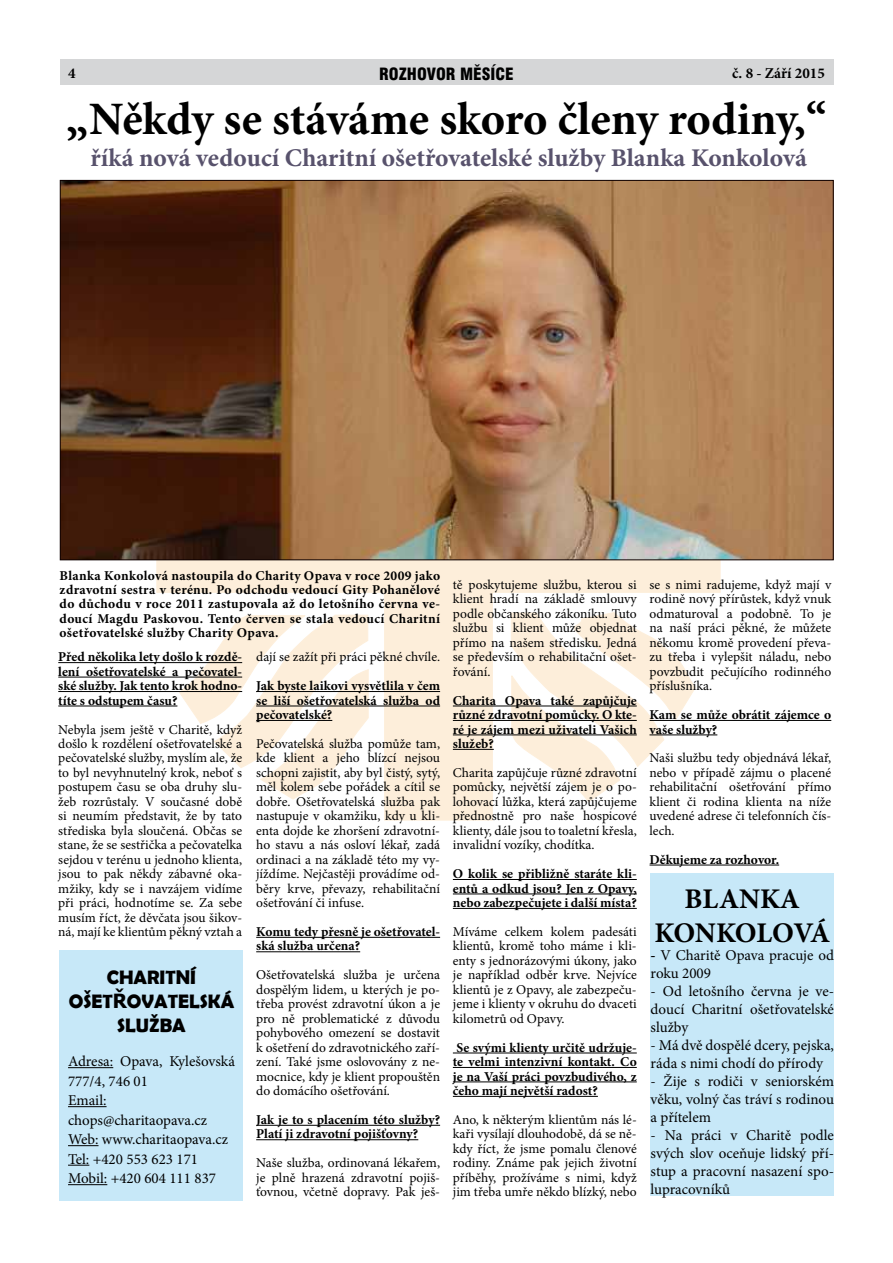
<style>
.page{position:relative;width:893px;height:1263px;background:#fff}
.page>*{position:absolute;margin:0;border:0;box-sizing:border-box;transform-origin:0 0}
.t1{font:700 46.5px "Minion Pro";color:#000}
.t2{font:700 28.5px/34.2px "Minion Pro";color:#000;text-align:center}
.t3{font:700 25.5px "Minion Pro";color:#58526c}
.t4{font:700 19.5px/24px "Berlin Sans FB Demi";color:#000;text-align:center}
.t5{font:900 condensed 16.5px "Swiss 721 BTCE";color:#000}
.t6{font:15px/18px "Minion Pro";color:#000}
.t7{font:700 15px "Minion Pro";color:#000}
.t8{font:13.5px/14.4px "Minion Pro";color:#000;text-align:justify}
.t9{font:700 13.5px/14.4px "Minion Pro";color:#000;text-align:justify}
.s1{font-family:"Tahoma"}
.s2{font-weight:700}
</style>
<div class="page">
<svg style="left:157px;top:560px;width:563px;height:260px"></svg>
<div style="left:60px;top:60px;width:773px;height:25px;background:#d5d6d7"></div>
<hr style="left:58px;top:662px;width:184px;height:1px;background:#000">
<hr style="left:58px;top:677px;width:184px;height:1px;background:#000">
<hr style="left:58px;top:691px;width:184px;height:1px;background:#000">
<hr style="left:58px;top:706px;width:119px;height:1px;background:#000">
<hr style="left:256px;top:691px;width:184px;height:1px;background:#000">
<hr style="left:256px;top:706px;width:184px;height:1px;background:#000">
<hr style="left:256px;top:720px;width:76px;height:1px;background:#000">
<hr style="left:256px;top:937px;width:184px;height:1px;background:#000">
<hr style="left:256px;top:951px;width:104px;height:1px;background:#000">
<hr style="left:256px;top:1125px;width:184px;height:1px;background:#000">
<hr style="left:256px;top:1139px;width:162px;height:1px;background:#000">
<hr style="left:453px;top:706px;width:184px;height:1px;background:#000">
<hr style="left:453px;top:720px;width:184px;height:1px;background:#000">
<hr style="left:453px;top:734px;width:184px;height:1px;background:#000">
<hr style="left:453px;top:749px;width:41px;height:1px;background:#000">
<hr style="left:453px;top:879px;width:184px;height:1px;background:#000">
<hr style="left:453px;top:894px;width:184px;height:1px;background:#000">
<hr style="left:453px;top:908px;width:184px;height:1px;background:#000">
<hr style="left:453px;top:1053px;width:184px;height:1px;background:#000">
<hr style="left:453px;top:1067px;width:184px;height:1px;background:#000">
<hr style="left:453px;top:1081px;width:184px;height:1px;background:#000">
<hr style="left:453px;top:1096px;width:145px;height:1px;background:#000">
<hr style="left:649px;top:720px;width:182px;height:1px;background:#000">
<hr style="left:649px;top:734px;width:68px;height:1px;background:#000">
<hr style="left:649px;top:865px;width:130px;height:1px;background:#000">
<div style="left:651px;top:873px;width:183px;height:323px;background:#c7e8f8"></div>
<div style="left:60px;top:950px;width:183px;height:251px;background:#c7e8f8"></div>
<hr style="left:68px;top:1067px;width:45px;height:1px;background:#000">
<hr style="left:68px;top:1106px;width:39px;height:1px;background:#000">
<hr style="left:68px;top:1145px;width:31px;height:1px;background:#000">
<svg style="left:68px;top:1165px;width:21px;height:1px"></svg>
<hr style="left:68px;top:1184px;width:39px;height:1px;background:#000">
<img style="left:62px;top:182px;width:769px;height:376px">
<p class="t7" style="left:68px;top:62px;width:9px">4</p>
<p class="t5" style="left:379px;top:63px;width:136px">ROZHOVOR MĚSÍCE</p>
<p class="t7" style="left:732px;top:62px;width:94px">č. 8 - Září 2015</p>
<h1 class="t1" style="left:66px;top:86px;width:762px">„Někdy se stáváme skoro členy rodiny,“</h1>
<h3 class="t3" style="left:90px;top:140px;width:718px">říká nová vedoucí Charitní ošetřovatelské služby Blanka Konkolová</h3>
<p class="t9" style="left:60px;top:568px;width:382px">Blanka Konkolová nastoupila do Charity Opava v roce 2009 jako zdravotní sestra v terénu. Po odchodu vedoucí Gity Pohanělové do důchodu v roce 2011 zastupovala až do letošního června ve&shy;doucí Magdu Paskovou. Tento červen se stala vedoucí Charitní ošetřovatelské služby Charity Opava.</p>
<p class="t9" style="left:58px;top:649px;width:185px">Před několika lety došlo k rozdě&shy;lení ošetřovatelské a pečovatel&shy;ské služby. Jak tento krok hodno&shy;títe s odstupem času?</p>
<p class="t8" style="left:58px;top:722px;width:185px">Nebyla jsem ještě v Charitě, když došlo k rozdělení ošetřovatelské a pečovatelské služby, myslím ale, že to byl nevyhnutelný krok, neboť s postupem času se oba druhy slu&shy;žeb rozrůstaly. V současné době si neumím představit, že by tato střediska byla sloučená. Občas se stane, že se sestřička a pečovatelka sejdou v terénu u jednoho klienta, jsou to pak někdy zábavné oka&shy;mžiky, kdy se i navzájem vidíme při práci, hodnotíme se. Za sebe musím říct, že děvčata jsou šikov&shy;ná, mají ke klientům pěkný vztah a</p>
<p class="t8" style="left:256px;top:650px;width:185px">dají se zažít při práci pěkné chvíle.</p>
<p class="t9" style="left:256px;top:678px;width:185px">Jak byste laikovi vysvětlila v čem se liší ošetřovatelská služba od pečovatelské?</p>
<p class="t8" style="left:256px;top:736px;width:185px">Pečovatelská služba pomůže tam, kde klient a jeho blízcí nejsou schopni zajistit, aby byl čistý, sytý, měl kolem sebe pořádek a cítil se dobře. Ošetřovatelská služba pak nastupuje v okamžiku, kdy u kli&shy;enta dojde ke zhoršení zdravotní&shy;ho stavu a nás osloví lékař, zadá ordinaci a na základě této my vy&shy;jíždíme. Nejčastěji provádíme od&shy;běry krve, převazy, rehabilitační ošetřování či infuse.</p>
<p class="t9" style="left:256px;top:924px;width:185px">Komu tedy přesně je ošetřovatel&shy;ská služba určena?</p>
<p class="t8" style="left:256px;top:968px;width:185px">Ošetřovatelská služba je určena dospělým lidem, u kterých je po&shy;třeba provést zdravotní úkon a je pro ně problematické z důvodu pohybového omezení se dostavit k ošetření do zdravotnického zaří&shy;zení. Také jsme oslovovány z ne&shy;mocnice, kdy je klient propouštěn do domácího ošetřování.</p>
<p class="t9" style="left:256px;top:1112px;width:185px">Jak je to s placením této služby?<br>Platí ji zdravotní pojišťovny?</p>
<p class="t8" style="left:256px;top:1156px;width:185px">Naše služba, ordinovaná lékařem, je plně hrazená zdravotní pojiš&shy;ťovnou, včetně dopravy. Pak ješ-</p>
<h3 class="t4" style="left:69px;top:965px;width:167px">CHARITNÍ<br>OŠET<span class="s1">Ř</span>OVATELSKÁ<br>SLUŽBA</h3>
<p class="t6" style="left:68px;top:1052px;width:168px;line-height:19.5px">Adresa: Opava, Kylešovská<br>777/4, 746 01<br>Email: chops@charitaopava.cz<br>Web: www.charitaopava.cz<br>Tel: +420 553 623 171<br>Mobil: +420 604 111 837</p>
<p class="t8" style="left:453px;top:577px;width:185px">tě poskytujeme službu, kterou si klient hradí na základě smlouvy podle občanského zákoníku. Tuto službu si klient může objednat přímo na našem středisku. Jedná se především o rehabilitační ošet&shy;řování.</p>
<p class="t9" style="left:453px;top:693px;width:185px">Charita Opava také zapůjčuje různé zdravotní pomůcky. O kte&shy;ré je zájem mezi uživateli Vašich služeb?</p>
<p class="t8" style="left:453px;top:765px;width:185px">Charita zapůjčuje různé zdravotní pomůcky, největší zájem je o po&shy;lohovací lůžka, která zapůjčujeme přednostně pro naše hospicové klienty, dále jsou to toaletní křesla, invalidní vozíky, chodítka.</p>
<p class="t9" style="left:453px;top:866px;width:185px">O kolik se přibližně staráte kli&shy;entů a odkud jsou? Jen z Opavy, nebo zabezpečujete i další místa?</p>
<p class="t8" style="left:453px;top:924px;width:185px">Míváme celkem kolem padesáti klientů, kromě toho máme i kli&shy;enty s jednorázovými úkony, jako je například odběr krve. Nejvíce klientů je z Opavy, ale zabezpeču&shy;jeme i klienty v okruhu do dvaceti kilometrů od Opavy.</p>
<p class="t9" style="left:453px;top:1040px;width:185px">Se svými klienty určitě udržuje&shy;te velmi intenzivní kontakt. Co je na Vaší práci povzbudivého, z čeho mají největší radost?</p>
<p class="t8" style="left:453px;top:1112px;width:185px">Ano, k některým klientům nás lé&shy;kaři vysílají dlouhodobě, dá se ně&shy;kdy říct, že jsme pomalu členové rodiny. Známe pak jejich životní příběhy, prožíváme s nimi, když jim třeba umře někdo blízký, nebo</p>
<p class="t8" style="left:649px;top:577px;width:183px">se s nimi radujeme, když mají v rodině nový přírůstek, když vnuk odmaturoval a podobně. To je na naší práci pěkné, že můžete někomu kromě provedení převa&shy;zu třeba i vylepšit náladu, nebo povzbudit pečujícího rodinného příslušníka.</p>
<p class="t9" style="left:649px;top:707px;width:183px">Kam se může obrátit zájemce o vaše služby?</p>
<p class="t8" style="left:649px;top:751px;width:183px">Naši službu tedy objednává lékař, nebo v případě zájmu o placené rehabilitační ošetřování přímo klient či rodina klienta na níže uvedené adrese či telefonních čís&shy;lech.</p>
<p class="t9" style="left:649px;top:852px;width:131px">Děkujeme za rozhovor.</p>
<h2 class="t2" style="left:654px;top:881px;width:177px">BLANKA<br>KONKOLOVÁ</h2>
<p class="t6" style="left:651px;top:946px;width:185px"><span class="s2">-</span> V Charitě Opava pracuje od roku 2009</p>
<p class="t6" style="left:651px;top:982px;width:185px;text-align:justify">- Od letošního června je ve&shy;doucí Charitní ošetřovatelské služby</p>
<p class="t6" style="left:651px;top:1036px;width:185px">- Má dvě dospělé dcery, pejska, ráda s nimi chodí do přírody</p>
<p class="t6" style="left:651px;top:1072px;width:185px;text-align:justify">- Žije s rodiči v seniorském věku, volný čas tráví s rodinou a přítelem</p>
<p class="t6" style="left:651px;top:1126px;width:185px;text-align:justify">- Na práci v Charitě podle svých slov oceňuje lidský pří&shy;stup a pracovní nasazení spo&shy;lupracovníků</p>
</div>
